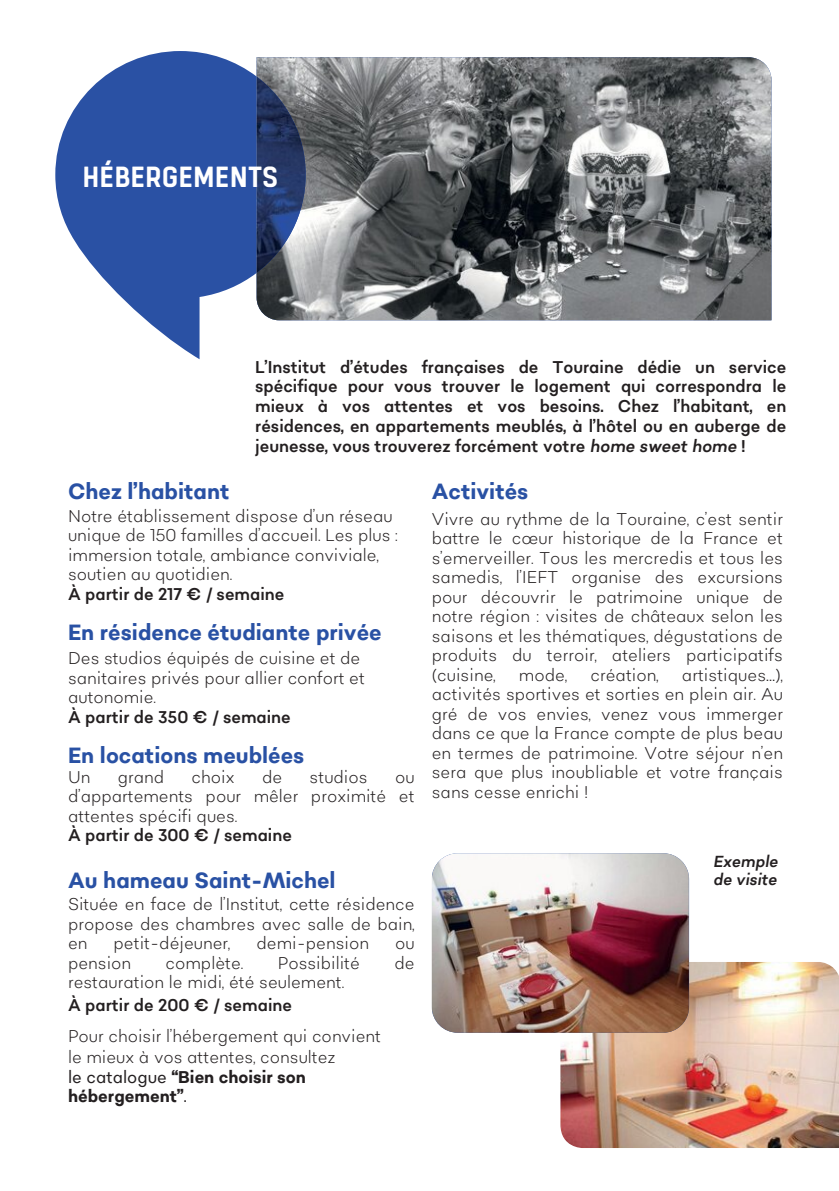
<style>
.page{position:relative;width:839px;height:1191px;background:#fff}
.page>*{position:absolute;margin:0;border:0;box-sizing:border-box;transform-origin:0 0}
.t1{font:700 29.2px "Tomkin Narrow";color:#fff}
.t2{font:700 22px "Sonny Cond";color:#2951a4}
.t3{font:300 17px/19.6px "Sonny Cond";color:#231f20;text-align:justify}
.t4{font:17px/19.8px "Sonny Cond";color:#231f20;text-align:justify}
.t5{font:700 17px "Sonny Cond";color:#231f20}
.t6{font:italic 16px/18px "Sonny Cond";color:#231f20}
.s1{font-style:italic}
.s2{font-weight:400}
</style>
<div class="page">
<img style="left:256px;top:57px;width:515px;height:263px">
<svg style="left:55px;top:51px;width:201px;height:308px;fill:#2a51a4"></svg>
<img style="left:256px;top:76px;width:50px;height:197px">
<img style="left:560px;top:962px;width:278px;height:186px">
<img style="left:432px;top:853px;width:256px;height:180px">
<h2 class="t1" style="left:83px;top:164px;width:197px">HÉBERGEMENTS</h2>
<p class="t4" style="left:255px;top:358px;width:532px">L’Institut d’études françaises de Touraine dédie un service spécifique pour vous trouver le logement qui correspondra le mieux à vos attentes et vos besoins. Chez l’habitant, en résidences, en appartements meublés, à l’hôtel ou en auberge de jeunesse, vous trouverez forcément votre <span class="s1">home sweet home</span> !</p>
<h2 class="t2" style="left:68px;top:477px;width:163px">Chez l’habitant</h2>
<p class="t2" style="left:432px;top:477px;width:98px">Activités</p>
<p class="t3" style="left:68px;top:507px;width:331px;text-align:left">Notre établissement dispose d’un réseau unique de 150 familles d’accueil. Les plus : immersion totale, ambiance conviviale, soutien au quotidien.</p>
<p class="t4" style="left:68px;top:585px;width:218px">À partir de 217 € / semaine</p>
<p class="t2" style="left:68px;top:618px;width:315px">En résidence étudiante privée</p>
<p class="t3" style="left:68px;top:649px;width:298px;text-align:left">Des studios équipés de cuisine et de sanitaires privés pour allier confort et autonomie.</p>
<p class="t4" style="left:68px;top:708px;width:224px">À partir de 350 € / semaine</p>
<p class="t2" style="left:68px;top:741px;width:238px">En locations meublées</p>
<p class="t3" style="left:68px;top:768px;width:24px">Un</p>
<p class="t3" style="left:118px;top:768px;width:48px">grand</p>
<p class="t3" style="left:192px;top:768px;width:44px">choix</p>
<p class="t3" style="left:262px;top:768px;width:22px">de</p>
<p class="t3" style="left:309px;top:768px;width:59px">studios</p>
<p class="t3" style="left:68px;top:768px;width:348px;text-indent:327px">ou d’appartements pour mêler proximité et attentes spécifi ques.</p>
<p class="t4" style="left:68px;top:826px;width:225px">À partir de 300 € / semaine</p>
<h2 class="t2" style="left:68px;top:866px;width:269px">Au hameau Saint-Michel</h2>
<p class="t3" style="left:68px;top:896px;width:348px">Située en face de l’Institut, cette résidence propose des chambres avec salle de bain, en</p>
<p class="t3" style="left:114px;top:935px;width:118px">petit-déjeuner,</p>
<p class="t3" style="left:256px;top:935px;width:114px">demi-pension</p>
<p class="t3" style="left:395px;top:935px;width:21px">ou</p>
<p class="t3" style="left:68px;top:954px;width:65px">pension</p>
<p class="t3" style="left:166px;top:954px;width:79px">complète.</p>
<p class="t3" style="left:278px;top:954px;width:84px">Possibilité</p>
<p class="t3" style="left:394px;top:954px;width:22px">de</p>
<p class="t3" style="left:68px;top:974px;width:278px">restauration le midi, été seulement.</p>
<p class="t4" style="left:68px;top:996px;width:225px">À partir de 200 € / semaine</p>
<h2 class="t3" style="left:68px;top:1028px;width:314px">Pour choisir l’hébergement qui convient</h2>
<p class="t3" style="left:68px;top:1049px;width:269px">le mieux à vos attentes, consultez</p>
<p class="t5" style="left:68px;top:1066px;width:239px"><span class="s2">le catalogue</span> “Bien choisir son</p>
<p class="t5" style="left:68px;top:1085px;width:120px">hébergement”<span class="s2">.</span></p>
<p class="t3" style="left:432px;top:510px;width:353px">Vivre au rythme de la Touraine, c’est sentir battre le cœur historique de la France et s’emerveiller. Tous les mercredis et tous les samedis, l’IEFT organise des excursions pour découvrir le patrimoine unique de notre région : visites de châteaux selon les saisons et les thématiques, dégustations de produits du terroir, ateliers participatifs (cuisine,</p>
<p class="t3" style="left:432px;top:666px;width:353px;text-indent:250px">artistiques…), activités sportives et sorties en plein air. Au gré de vos envies, venez vous immerger dans ce que la France compte de plus beau en termes de patrimoine. Votre séjour n’en sera que plus inoubliable et votre français sans cesse enrichi !</p>
<p class="t3" style="left:519px;top:666px;width:50px">mode,</p>
<p class="t3" style="left:590px;top:666px;width:70px">création,</p>
<p class="t6" style="left:713px;top:853px;width:66px">Exemple de visite</p>
</div>
